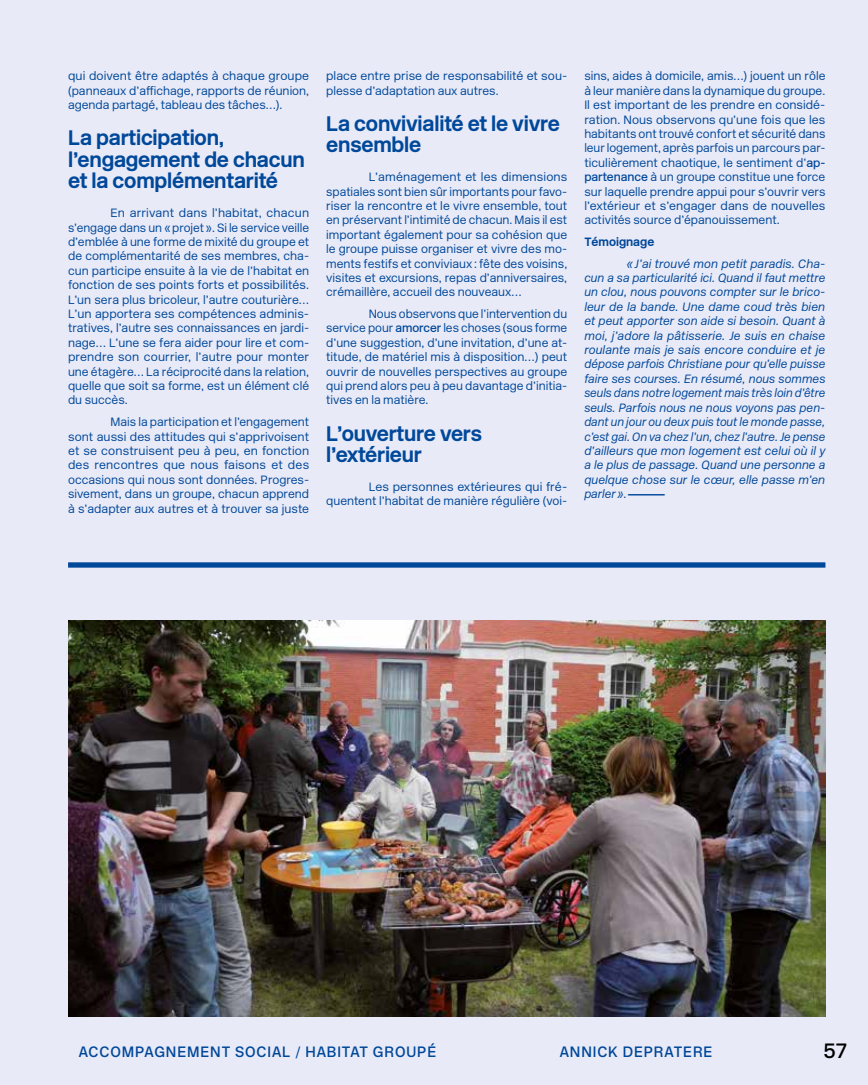
<style>
.page{position:relative;width:868px;height:1085px;background:#fff}
.page>*{position:absolute;margin:0;border:0;box-sizing:border-box;transform-origin:0 0}
.t1{font:700 21px/21.6px "New Rail Alphabet";letter-spacing:-.01em;color:#00489a}
.t2{font:500 21px "New Rail Alphabet";color:#000}
.t3{font:500 15px "New Rail Alphabet";letter-spacing:.06em;color:#00489a}
.t4{font:300 12px/14.4px "New Rail Alphabet";color:#00489a;text-align:justify}
.t5{font:italic 300 12px/14.4px "New Rail Alphabet";letter-spacing:.005em;color:#00489a;text-align:justify}
.t6{font:700 12px "New Rail Alphabet";color:#00489a}
.s1{font-weight:500}
.s2{font-style:normal}
</style>
<div class="page">
<div style="left:0;top:0;width:867px;height:1084px;background:#e9eaf7"></div>
<div style="left:68px;top:562px;width:757px;height:5px;background:#00489a"></div>
<img style="left:68px;top:620px;width:757px;height:396px">
<p class="t4" style="left:68px;top:69px;width:242px">qui doivent être adaptés à chaque groupe (panneaux d’affichage, rapports de réunion, agenda partagé, tableau des tâches…).</p>
<h1 class="t1" style="left:68px;top:127px;width:238px">La participation, l’engagement de chacun et la complémentarité</h1>
<p class="t4" style="left:68px;top:205px;width:243px;text-indent:43px">En arrivant dans l’habitat, chacun s’engage dans un «projet». Si le service veille d’emblée à une forme de mixité du groupe et de complémentarité de ses membres, cha&shy;cun participe ensuite à la vie de l’habitat en fonction de ses points forts et possibilités.<br>L’un sera plus bricoleur, l’autre couturière… L’un apportera ses compétences adminis&shy;tratives, l’autre ses connaissances en jardi&shy;nage… L’une se fera aider pour lire et com&shy;prendre son courrier, l’autre pour monter une étagère… La réciprocité dans la relation, quelle que soit sa forme, est un élément clé du succès.</p>
<p class="t4" style="left:68px;top:414px;width:243px;text-indent:43px">Mais la participation et l’engagement sont aussi des attitudes qui s’apprivoisent et se construisent peu à peu, en fonction des rencontres que nous faisons et des occasions qui nous sont données. Progres&shy;sivement, dans un groupe, chacun apprend à s’adapter aux autres et à trouver sa juste</p>
<p class="t4" style="left:326px;top:69px;width:242px">place entre prise de responsabilité et sou&shy;plesse d’adaptation aux autres.</p>
<h1 class="t1" style="left:326px;top:112px;width:235px">La convivialité et le vivre ensemble</h1>
<p class="t4" style="left:326px;top:169px;width:243px;text-indent:43px">L’aménagement et les dimensions spatiales sont bien sûr importants pour favo&shy;riser la rencontre et le vivre ensemble, tout en préservant l’intimité de chacun. Mais il est important également pour sa cohésion que le groupe puisse organiser et vivre des mo&shy;ments festifs et conviviaux: fête des voisins, visites et excursions, repas d’anniversaires, crémaillère, accueil des nouveaux…</p>
<p class="t4" style="left:326px;top:306px;width:243px;text-indent:43px">Nous observons que l’intervention du service pour <span class="s1">amorcer</span> les choses (sous forme d’une suggestion, d’une invitation, d’une at&shy;titude, de matériel mis à disposition…) peut ouvrir de nouvelles perspectives au groupe qui prend alors peu à peu davantage d’initia&shy;tives en la matière.</p>
<h1 class="t1" style="left:326px;top:422px;width:157px">L’ouverture vers l’extérieur</h1>
<p class="t4" style="left:326px;top:479px;width:242px;text-align:right">Les personnes extérieures qui fré&shy;quentent l’habitat de manière régulière (voi-</p>
<p class="t4" style="left:584px;top:69px;width:243px">sins, aides à domicile, amis…) jouent un rôle à leur manière dans la dynamique du groupe.<br>Il est important de les prendre en considé&shy;ration. Nous observons qu’une fois que les habitants ont trouvé confort et sécurité dans leur logement, après parfois un parcours par&shy;ticulièrement chaotique, le sentiment d’<span class="s1">ap&shy;partenance</span> à un groupe constitue une force sur laquelle prendre appui pour s’ouvrir vers l’extérieur et s’engager dans de nouvelles activités source d’épanouissement.</p>
<p class="t6" style="left:584px;top:234px;width:71px">Témoignage</p>
<p class="t5" style="left:584px;top:256px;width:243px;text-indent:43px">« J’ai trouvé mon petit paradis. Cha&shy;cun a sa particularité ici. Quand il faut mettre un clou, nous pouvons compter sur le brico&shy;leur de la bande. Une dame coud très bien et peut apporter son aide si besoin. Quant à moi, j’adore la pâtisserie. Je suis en chaise roulante mais je sais encore conduire et je dépose parfois Christiane pour qu’elle puisse faire ses courses. En résumé, nous sommes seuls dans notre logement mais très loin d’être seuls. Parfois nous ne nous voyons pas pen&shy;dant un jour ou deux puis tout le monde passe, c’est gai. On va chez l’un, chez l’autre. Je pense d’ailleurs que mon logement est celui où il y a le plus de passage. Quand une personne a quelque chose sur le cœur, elle passe m’en parler »<span class="s2">.</span></p>
<p class="t3" style="left:79px;top:1041px;width:359px">ACCOMPAGNEMENT SOCIAL / HABITAT GROUPÉ</p>
<p class="t3" style="left:559px;top:1041px;width:154px">ANNICK DEPRATERE</p>
<h1 class="t2" style="left:823px;top:1036px;width:25px">57</h1>
</div>
